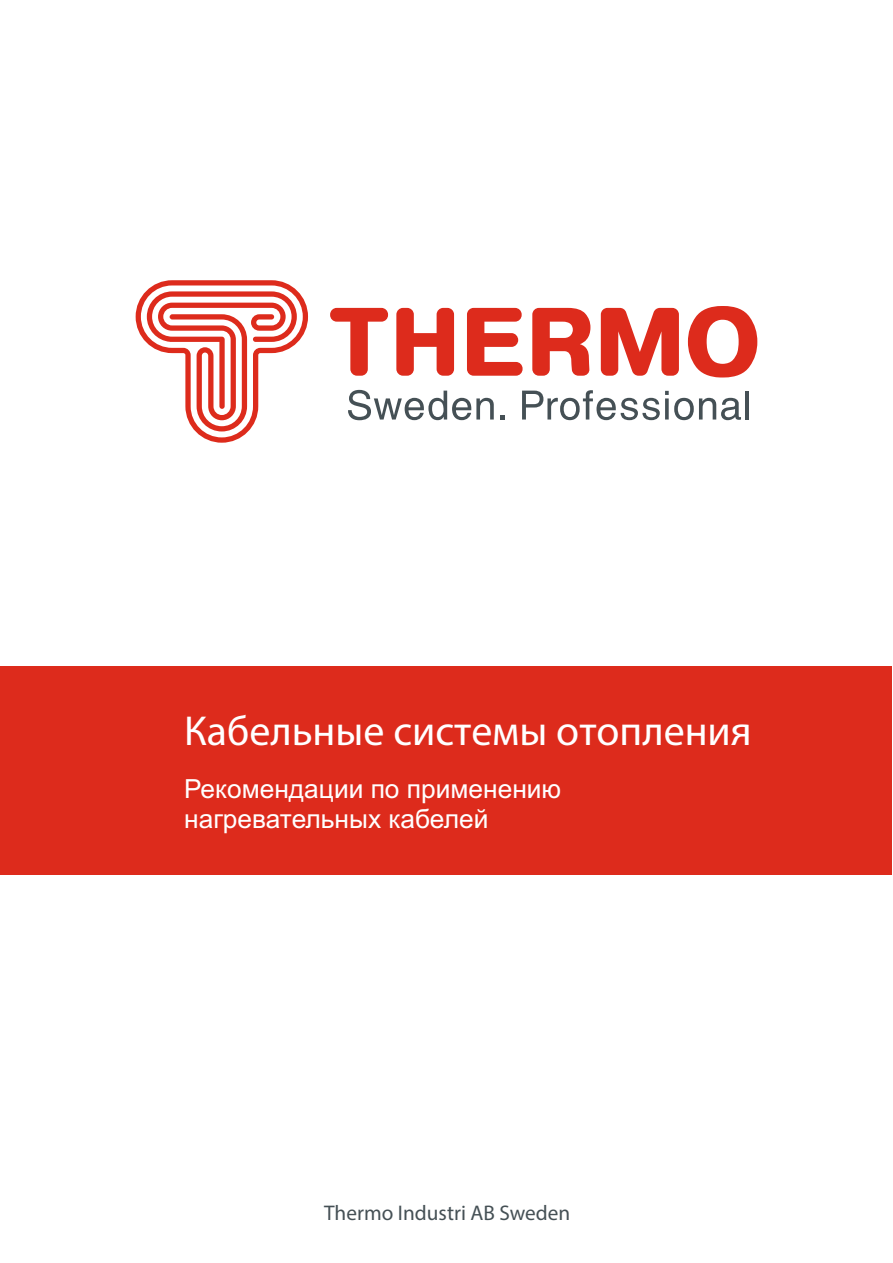
<style>
.page{position:relative;width:893px;height:1263px;background:#fff}
.page>*{position:absolute;margin:0;border:0;box-sizing:border-box;transform-origin:0 0}
.t1{font:42px "Myriad Pro";color:#fff}
.t2{font:26.25px/29.4px "Arial";color:#fff}
.t3{font:21.15px "Myriad Pro";color:#455055}
</style>
<div class="page">
<div style="left:0;top:666px;width:892px;height:209px;background:#dd2b1c"></div>
<svg style="left:136px;top:280px;width:172px;height:163px"></svg>
<svg style="left:348px;top:390px;width:146px;height:30px"></svg>
<svg style="left:500px;top:415px;width:4px;height:4px"></svg>
<svg style="left:522px;top:390px;width:219px;height:30px"></svg>
<hr style="left:745px;top:391px;width:4px;height:28px;background:#455055">
<svg style="left:330px;top:308px;width:58px;height:68px"></svg>
<svg style="left:396px;top:308px;width:58px;height:68px"></svg>
<svg style="left:467px;top:308px;width:56px;height:68px"></svg>
<svg style="left:532px;top:308px;width:58px;height:68px"></svg>
<svg style="left:601px;top:308px;width:78px;height:68px"></svg>
<svg style="left:688px;top:306px;width:69px;height:71px"></svg>
<h1 class="t1" style="left:184px;top:713px;width:569px">Кабельные системы отопления</h1>
<p class="t2" style="left:184px;top:777px;width:379px">Рекомендации по применению нагревательных кабелей</p>
<p class="t3" style="left:324px;top:1203px;width:248px">Thermo Industri AB Sweden</p>
</div>
